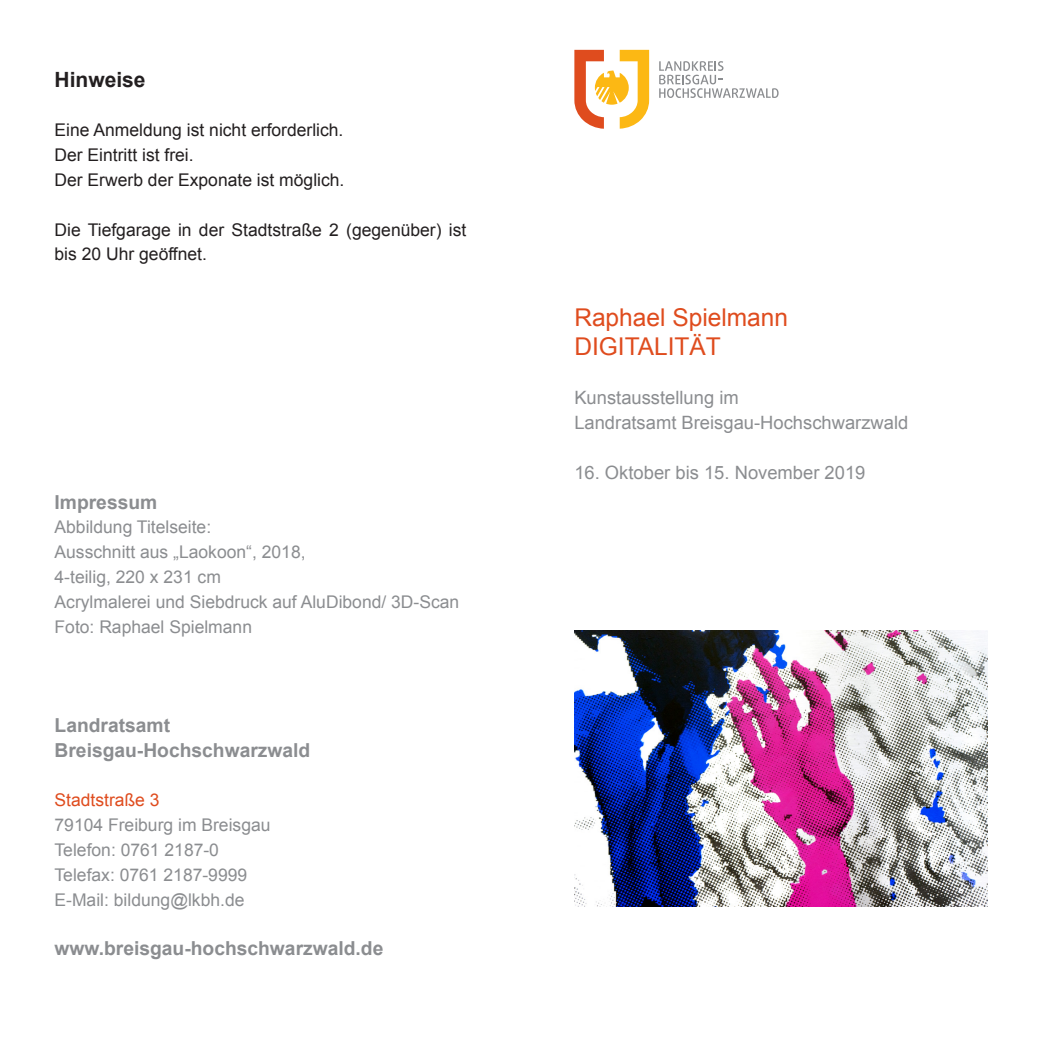
<style>
.page{position:relative;width:1042px;height:1042px;background:#fff}
.page>*{position:absolute;margin:0;border:0;box-sizing:border-box;transform-origin:0 0}
.t1{font:24.5px/28.5px "Arial";color:#df4c1e}
.t2{font:700 21px "Arial";color:#231f20}
.t3{font:700 19.25px/24.8px "Arial";color:#8b8d90}
.t4{font:18.38px/24.8px "Arial";color:#8b8d90}
.t5{font:17.5px/24.8px "Arial";color:#8b8d90}
.t6{font:17.5px/24.8px "Arial";color:#231f20}
.t7{font:17.5px "Arial";color:#df4c1e}
</style>
<div class="page">
<img style="left:574px;top:631px;width:413px;height:275px">
<svg style="left:659px;top:61px;width:119px;height:37px"></svg>
<svg style="left:574px;top:50px;width:75px;height:79px"></svg>
<p class="t2" style="left:55px;top:65px;width:93px">Hinweise</p>
<p class="t6" style="left:55px;top:118px;width:291px">Eine Anmeldung ist nicht erforderlich.<br>Der Eintritt ist frei.<br>Der Erwerb der Exponate ist möglich.</p>
<p class="t6" style="left:55px;top:217px;width:413px">Die Tiefgarage in der Stadtstraße 2 (gegenüber) ist bis 20 Uhr geöffnet.</p>
<p class="t3" style="left:55px;top:490px;width:104px">Impressum</p>
<p class="t5" style="left:55px;top:515px;width:406px">Abbildung Titelseite:<br>Ausschnitt aus „Laokoon“, 2018,<br>4-teilig, 220 x 231 cm<br>Acrylmalerei und Siebdruck auf AluDibond/ 3D-Scan<br>Foto: Raphael Spielmann</p>
<p class="t3" style="left:55px;top:713px;width:257px">Landratsamt<br>Breisgau-Hochschwarzwald</p>
<p class="t7" style="left:55px;top:788px;width:107px">Stadtstraße 3</p>
<p class="t5" style="left:55px;top:813px;width:217px">79104 Freiburg im Breisgau<br>Telefon: 0761 2187-0<br>Telefax: 0761 2187-9999<br>E-Mail: bildung@lkbh.de</p>
<p class="t3" style="left:55px;top:936px;width:330px">www.breisgau-hochschwarzwald.de</p>
<h1 class="t1" style="left:574px;top:304px;width:215px">Raphael Spielmann<br>DIGITALITÄT</h1>
<p class="t4" style="left:574px;top:386px;width:335px">Kunstausstellung im<br>Landratsamt Breisgau-Hochschwarzwald</p>
<p class="t4" style="left:574px;top:460px;width:293px">16. Oktober bis 15. November 2019</p>
</div>
